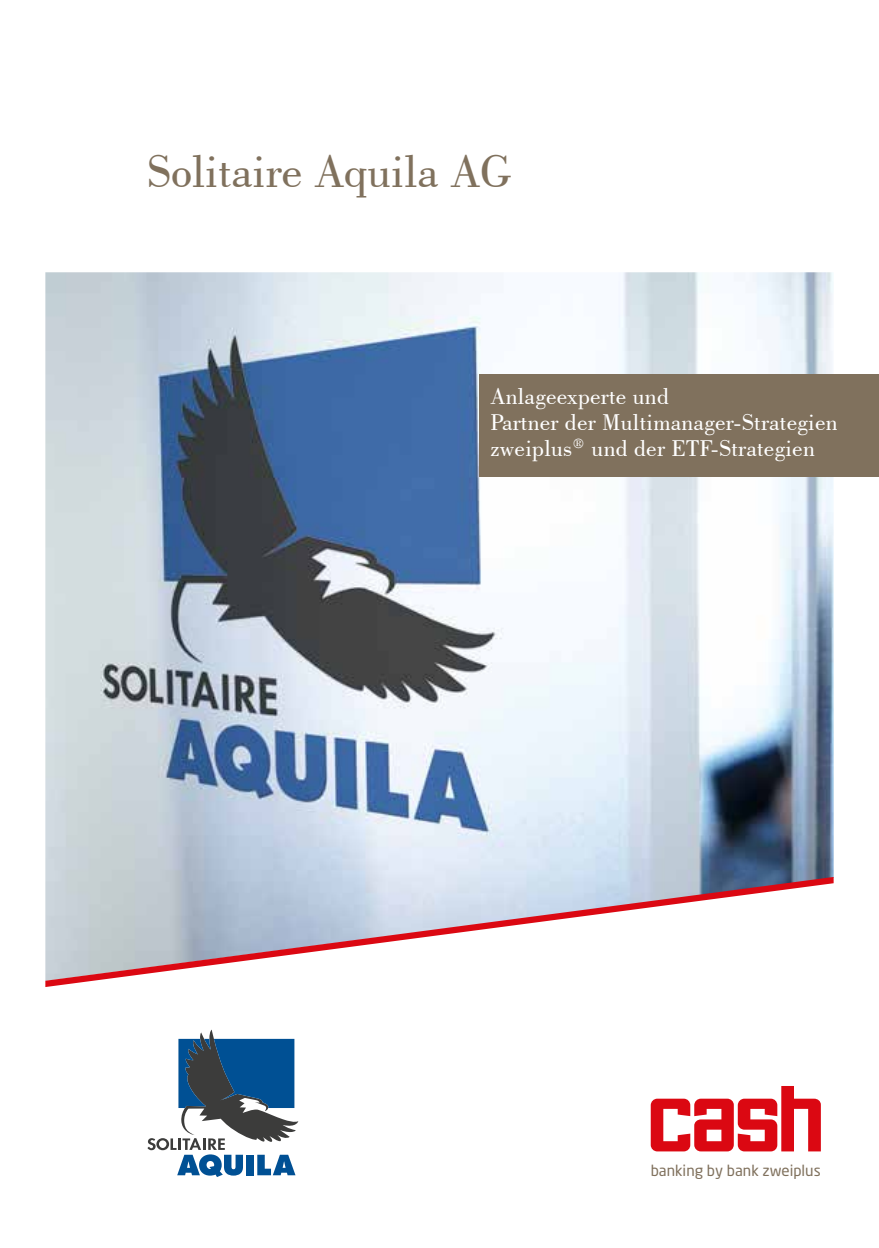
<style>
.page{position:relative;width:879px;height:1248px;background:#fff}
.page>*{position:absolute;margin:0;border:0;box-sizing:border-box;transform-origin:0 0}
.t1{font:48px "Bodoni BT";color:#80715d}
.t2{font:24px/26px "Bodoni BT";letter-spacing:.01em;color:#fff}
.t3{font:15px "Neo Sans Pro";color:#80715d}
</style>
<div class="page">
<img style="left:45px;top:272px;width:788px;height:604px">
<svg style="left:147px;top:1029px;width:151px;height:147px"></svg>
<div style="left:479px;top:374px;width:400px;height:103px;background:#80715d"></div>
<svg style="left:45px;top:876px;width:788px;height:110px"></svg>
<svg style="left:651px;top:1086px;width:170px;height:65px"></svg>
<h1 class="t1" style="left:147px;top:142px;width:365px">Solitaire Aquila AG</h1>
<p class="t2" style="left:490px;top:382px;width:349px">Anlageexperte und<br>Partner der Multimanager-Strategien zweiplus<sup>®</sup> und der ETF-Strategien</p>
<p class="t3" style="left:651px;top:1160px;width:171px">banking by bank zweiplus</p>
</div>
